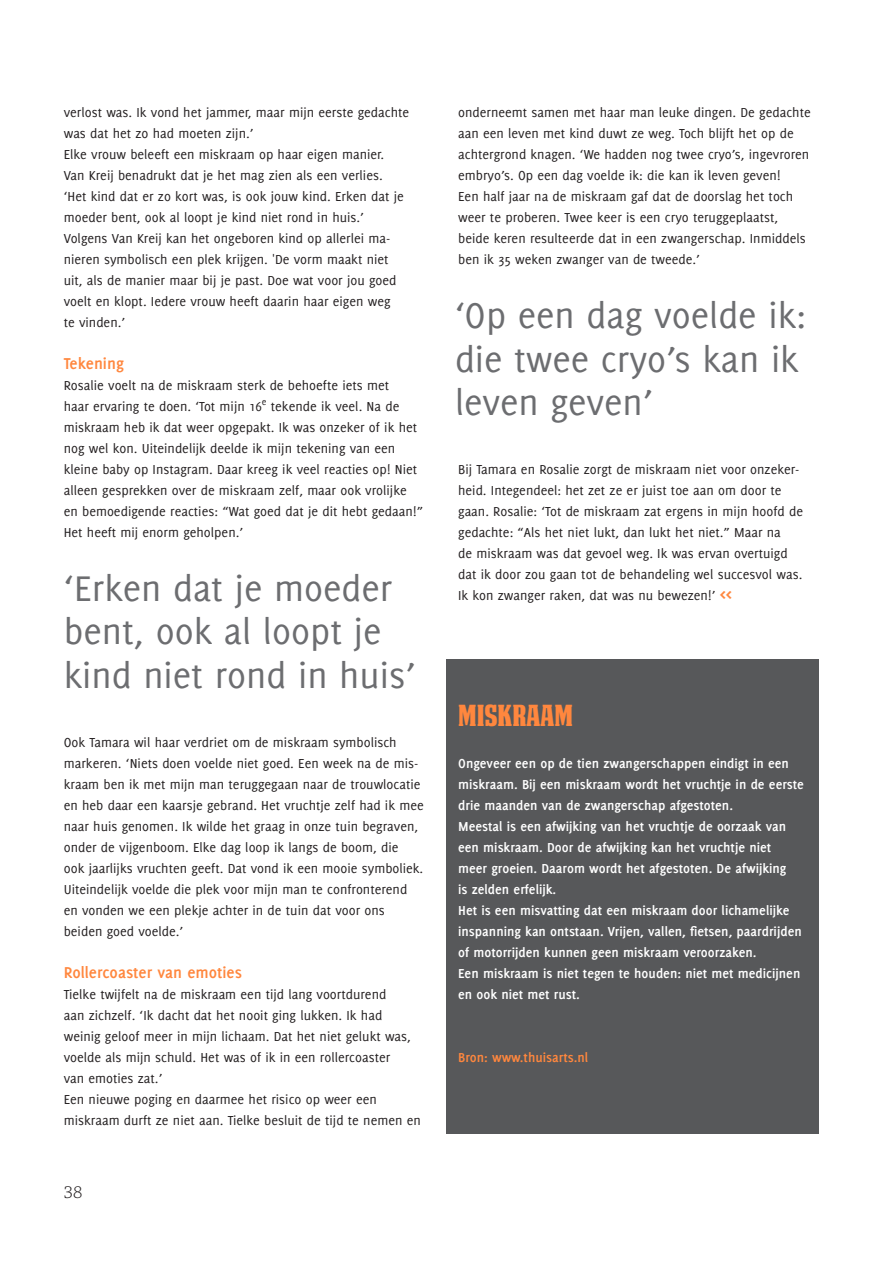
<style>
.page{position:relative;width:893px;height:1263px;background:#fff}
.page>*{position:absolute;margin:0;border:0;box-sizing:border-box;transform-origin:0 0}
.t1{font:39px/43.5px "Delicious";color:#6c6d70}
.t2{font:29.25px "DEATHEMAACHNCV";letter-spacing:-.005em;color:#ff873e}
.t3{font:300 18px "Chaparral Pro";color:#231f20}
.t4{font:700 17.25px "Delicious";color:#ff873e}
.t5{font:14.25px/21px "Delicious";color:#231f20}
.t6{font:700 14.25px/21px "Delicious";color:#fff}
.t7{font:700 14.25px "Delicious";color:#ff873e}
.s1{font-weight:700;font-size:20.25px;color:#ff873e}
</style>
<div class="page">
<div style="left:446px;top:659px;width:373px;height:474px;background:#57585a"></div>
<p class="t5" style="left:64px;top:102px;width:347px">verlost was. Ik vond het jammer, maar mijn eerste gedachte was dat het zo had moeten zijn.’</p>
<p class="t5" style="left:64px;top:144px;width:322px">Elke vrouw beleeft een miskraam op haar eigen manier.</p>
<p class="t5" style="left:64px;top:165px;width:320px">Van Kreij benadrukt dat je het mag zien als een verlies.</p>
<p class="t5" style="left:64px;top:186px;width:342px">‘Het kind dat er zo kort was, is ook jouw kind. Erken dat je moeder bent, ook al loopt je kind niet rond in huis.’</p>
<p class="t5" style="left:64px;top:228px;width:328px">Volgens Van Kreij kan het ongeboren kind op allerlei ma&shy;nieren symbolisch een plek krijgen. 'De vorm maakt niet</p>
<p class="t5" style="left:64px;top:270px;width:334px">uit, als de manier maar bij je past. Doe wat voor jou goed voelt en klopt. Iedere vrouw heeft daarin haar eigen weg</p>
<p class="t5" style="left:64px;top:312px;width:63px">te vinden.’</p>
<p class="t4" style="left:64px;top:354px;width:62px">Tekening</p>
<p class="t5" style="left:64px;top:375px;width:327px">Rosalie voelt na de miskraam sterk de behoefte iets met</p>
<p class="t5" style="left:64px;top:396px;width:361px">haar ervaring te doen. ‘Tot mijn 16<sup>e</sup> tekende ik veel. Na de miskraam heb ik dat weer opgepakt. Ik was onzeker of ik het nog wel kon. Uiteindelijk deelde ik mijn tekening van een kleine baby op Instagram. Daar kreeg ik veel reacties op! Niet alleen gesprekken over de miskraam zelf, maar ook vrolijke en bemoedigende reacties: “Wat goed dat je dit hebt gedaan!” Het heeft mij enorm geholpen.’</p>
<p class="t1" style="left:64px;top:566px;width:354px">‘Erken dat je moeder bent, ook al loopt je kind niet rond in huis’</p>
<p class="t5" style="left:64px;top:732px;width:361px">Ook Tamara wil haar verdriet om de miskraam symbolisch markeren. ‘Niets doen voelde niet goed. Een week na de mis&shy;kraam ben ik met mijn man teruggegaan naar de trouwlocatie en heb daar een kaarsje gebrand. Het vruchtje zelf had ik mee naar huis genomen. Ik wilde het graag in onze tuin begraven, onder de vijgenboom. Elke dag loop ik langs de boom, die<br>ook jaarlijks vruchten geeft. Dat vond ik een mooie symboliek.<br>Uiteindelijk voelde die plek voor mijn man te confronterend en vonden we een plekje achter in de tuin dat voor ons</p>
<p class="t5" style="left:64px;top:921px;width:121px">beiden goed voelde.’</p>
<p class="t4" style="left:64px;top:963px;width:180px">Rollercoaster van emoties</p>
<p class="t5" style="left:64px;top:984px;width:324px">Tielke twijfelt na de miskraam een tijd lang voortdurend</p>
<p class="t5" style="left:64px;top:1005px;width:320px">aan zichzelf. ‘Ik dacht dat het nooit ging lukken. Ik had</p>
<p class="t5" style="left:64px;top:1026px;width:349px">weinig geloof meer in mijn lichaam. Dat het niet gelukt was, voelde als mijn schuld. Het was of ik in een rollercoaster</p>
<p class="t5" style="left:64px;top:1068px;width:100px">van emoties zat.’</p>
<p class="t5" style="left:64px;top:1089px;width:315px">Een nieuwe poging en daarmee het risico op weer een</p>
<p class="t5" style="left:64px;top:1110px;width:359px">miskraam durft ze niet aan. Tielke besluit de tijd te nemen en</p>
<p class="t3" style="left:64px;top:1182px;width:20px">38</p>
<p class="t5" style="left:458px;top:102px;width:354px">onderneemt samen met haar man leuke dingen. De gedachte aan een leven met kind duwt ze weg. Toch blijft het op de achtergrond knagen. ‘We hadden nog twee cryo’s, ingevroren embryo’s. Op een dag voelde ik: die kan ik leven geven!</p>
<p class="t5" style="left:458px;top:186px;width:337px">Een half jaar na de miskraam gaf dat de doorslag het toch weer te proberen. Twee keer is een cryo teruggeplaatst,</p>
<p class="t5" style="left:458px;top:228px;width:349px">beide keren resulteerde dat in een zwangerschap. Inmiddels ben ik 35 weken zwanger van de tweede.’</p>
<p class="t1" style="left:455px;top:293px;width:353px">‘Op een dag voelde ik: die twee cryo’s kan ik leven geven’</p>
<p class="t5" style="left:458px;top:459px;width:346px">Bij Tamara en Rosalie zorgt de miskraam niet voor onzeker&shy;heid. Integendeel: het zet ze er juist toe aan om door te gaan. Rosalie: ‘Tot de miskraam zat ergens in mijn hoofd de gedachte: “Als het niet lukt, dan lukt het niet.” Maar na</p>
<p class="t5" style="left:458px;top:543px;width:331px">de miskraam was dat gevoel weg. Ik was ervan overtuigd</p>
<p class="t5" style="left:458px;top:564px;width:346px">dat ik door zou gaan tot de behandeling wel succesvol was.</p>
<p class="t5" style="left:458px;top:585px;width:275px">Ik kon zwanger raken, dat was nu bewezen!’ <span class="s1">&lt;&lt;</span></p>
<p class="t2" style="left:458px;top:699px;width:116px">MISKRAAM</p>
<p class="t6" style="left:458px;top:753px;width:332px">Ongeveer een op de tien zwangerschappen eindigt in een</p>
<p class="t6" style="left:458px;top:774px;width:347px">miskraam. Bij een miskraam wordt het vruchtje in de eerste drie maanden van de zwangerschap afgestoten.</p>
<p class="t6" style="left:458px;top:816px;width:330px">Meestal is een afwijking van het vruchtje de oorzaak van</p>
<p class="t6" style="left:458px;top:837px;width:315px">een miskraam. Door de afwijking kan het vruchtje niet</p>
<p class="t6" style="left:458px;top:858px;width:330px">meer groeien. Daarom wordt het afgestoten. De afwijking</p>
<p class="t6" style="left:458px;top:879px;width:100px">is zelden erfelijk.</p>
<p class="t6" style="left:458px;top:900px;width:345px">Het is een misvatting dat een miskraam door lichamelijke inspanning kan ontstaan. Vrijen, vallen, fietsen, paardrijden</p>
<p class="t6" style="left:458px;top:942px;width:300px">of motorrijden kunnen geen miskraam veroorzaken.</p>
<p class="t6" style="left:458px;top:963px;width:344px">Een miskraam is niet tegen te houden: niet met medicijnen en ook niet met rust.</p>
<p class="t7" style="left:458px;top:1049px;width:131px">Bron: www.thuisarts.nl</p>
</div>
